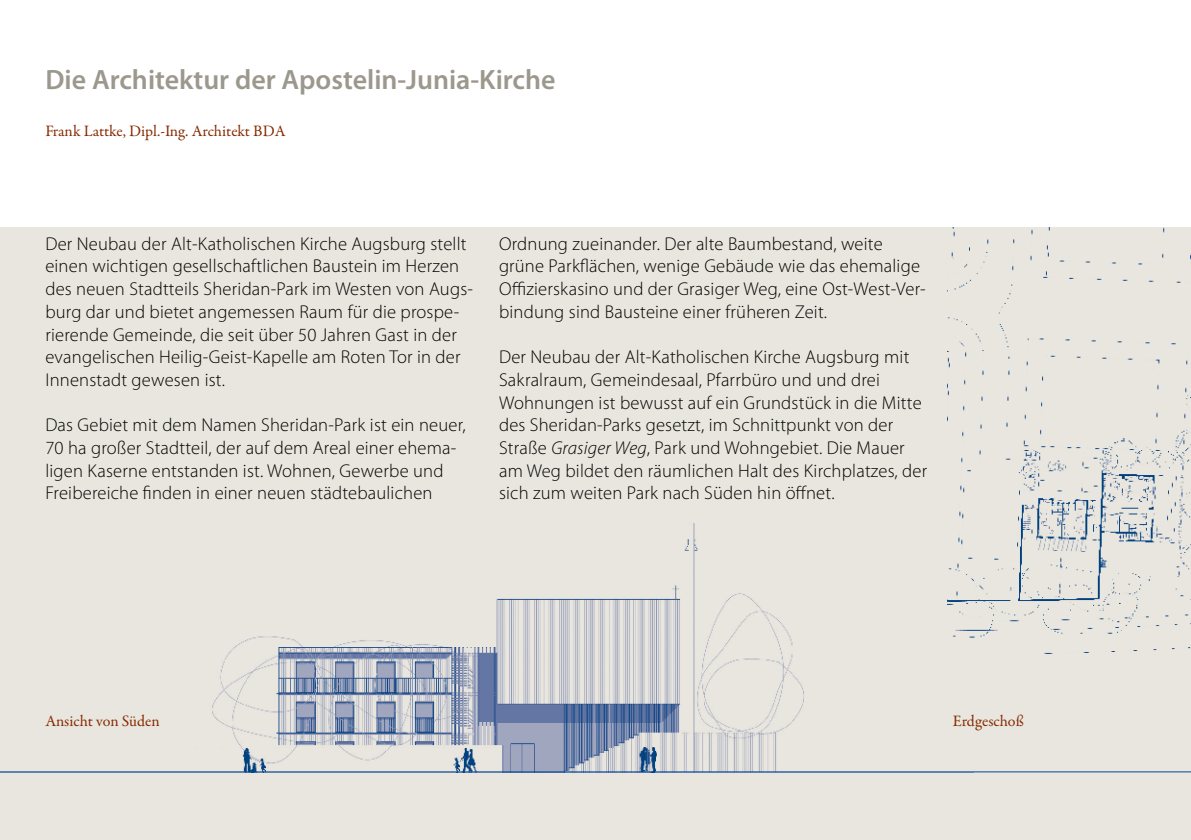
<style>
.page{position:relative;width:1191px;height:840px;background:#fff}
.page>*{position:absolute;margin:0;border:0;box-sizing:border-box;transform-origin:0 0}
.t1{font:600 28px "Myriad Pro";color:#9b988e}
.t2{font:300 18.6px/22.6px "Myriad Pro";letter-spacing:.01em;color:#000}
.t3{font:16px "Garamond Premr Pro";letter-spacing:-.005em;color:#852901}
.s1{font-style:italic}
</style>
<div class="page">
<div style="left:0;top:227px;width:1191px;height:612px;background:#e8e6de"></div>
<img style="left:212px;top:523px;width:592px;height:248px">
<hr style="left:0;top:771px;width:1191px;height:1px;background:#004993">
<img style="left:947px;top:227px;width:244px;height:427px">
<h1 class="t1" style="left:45px;top:62px;width:512px">Die Architektur der Apostelin-Junia-Kirche</h1>
<p class="t3" style="left:45px;top:121px;width:242px">Frank Lattke, Dipl.-Ing. Architekt BDA</p>
<p class="t2" style="left:45px;top:232px;width:429px">Der Neubau der Alt-Katholischen Kirche Augsburg stellt einen wichtigen gesellschaftlichen Baustein im Herzen des neuen Stadtteils Sheridan-Park im Westen von Augs&shy;burg dar und bietet angemessen Raum für die prospe&shy;rierende Gemeinde, die seit über 50 Jahren Gast in der evangelischen Heilig-Geist-Kapelle am Roten Tor in der Innenstadt gewesen ist.</p>
<p class="t2" style="left:45px;top:413px;width:422px">Das Gebiet mit dem Namen Sheridan-Park ist ein neuer, 70 ha großer Stadtteil, der auf dem Areal einer ehema&shy;ligen Kaserne entstanden ist. Wohnen, Gewerbe und Freibereiche finden in einer neuen städtebaulichen</p>
<p class="t2" style="left:499px;top:232px;width:428px">Ordnung zueinander. Der alte Baumbestand, weite grüne Parkflächen, wenige Gebäude wie das ehemalige Offizierskasino und der Grasiger Weg, eine Ost-West-Ver&shy;bindung sind Bausteine einer früheren Zeit.</p>
<p class="t2" style="left:499px;top:345px;width:430px">Der Neubau der Alt-Katholischen Kirche Augsburg mit Sakralraum, Gemeindesaal, Pfarrbüro und und drei Wohnungen ist bewusst auf ein Grundstück in die Mitte des Sheridan-Parks gesetzt, im Schnittpunkt von der Straße <span class="s1">Grasiger Weg</span>, Park und Wohngebiet. Die Mauer am Weg bildet den räumlichen Halt des Kirchplatzes, der sich zum weiten Park nach Süden hin öffnet.</p>
<p class="t3" style="left:45px;top:711px;width:116px">Ansicht von Süden</p>
<p class="t3" style="left:952px;top:711px;width:72px">Erdgeschoß</p>
</div>
